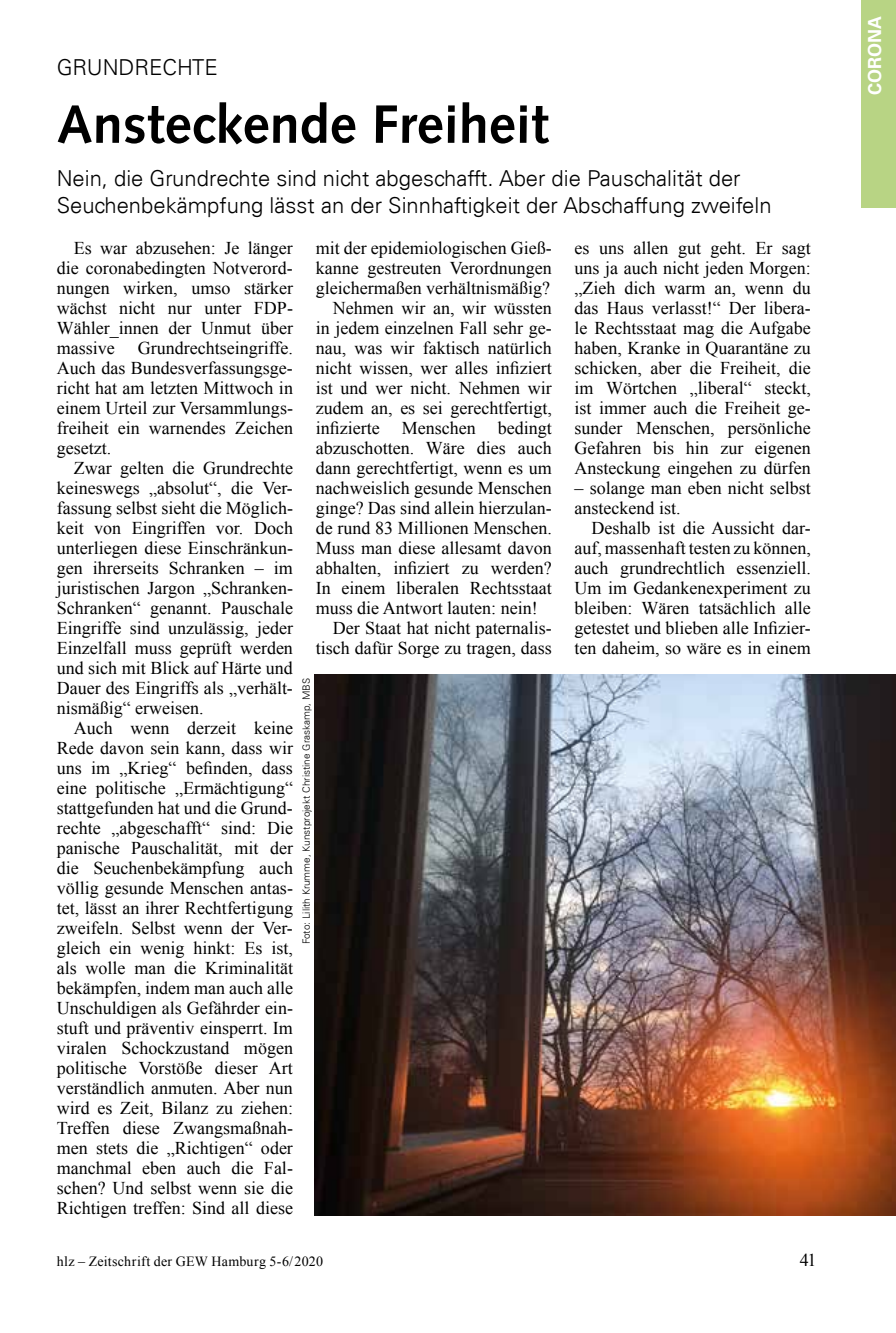
<style>
.page{position:relative;width:896px;height:1333px;background:#fff}
.page>*{position:absolute;margin:0;border:0;box-sizing:border-box;transform-origin:0 0}
.t1{font:700 54px "Syntax";color:#000}
.t2{font:300 22px/26.4px "Univers 45";color:#000}
.t3{font:18px/20px "Times New Roman";color:#000;text-align:justify}
.t4{font:700 18px "Univers LT";color:#fff}
.t5{font:14px "Times New Roman";letter-spacing:.015em;color:#000}
.t6{font:300 10px "Univers 45";color:#000}
</style>
<div class="page">
<div style="left:862px;top:0;width:34px;height:207px;background:#b8d484"></div>
<img style="left:315px;top:674px;width:581px;height:541px">
<p class="t2" style="left:57px;top:54px;width:163px">GRUNDRECHTE</p>
<h1 class="t1" style="left:57px;top:93px;width:493px">Ansteckende Freiheit</h1>
<p class="t2" style="left:57px;top:165px;width:716px">Nein, die Grundrechte sind nicht abgeschafft. Aber die Pauschalität der<br>Seuchenbekämpfung lässt an der Sinnhaftigkeit der Abschaffung zweifeln</p>
<p class="t3" style="left:57px;top:238px;width:238px;text-indent:17px">Es war abzusehen: Je länger die coronabedingten Notverord&shy;nungen wirken, umso stärker wächst nicht nur unter FDP-Wähler_innen der Unmut über massive</p>
<p class="t3" style="left:574px;top:237px;width:238px">es uns allen gut geht. Er sagt uns ja auch nicht jeden Morgen: „Zieh dich warm an, wenn du das Haus verlasst!“ Der libera&shy;le Rechtsstaat mag die Aufgabe haben, Kranke in Quarantäne zu schicken, aber die Freiheit, die im Wörtchen „liberal“ steckt, ist immer auch die Freiheit ge&shy;sunder Menschen, persönliche Gefahren bis hin zur eigenen Ansteckung eingehen zu dürfen</p>
<p class="t3" style="left:574px;top:477px;width:238px">– solange man eben nicht selbst ansteckend ist.</p>
<p class="t3" style="left:574px;top:517px;width:238px;text-indent:17px">Deshalb ist die Aussicht dar&shy;auf, massenhaft testen zu können, auch grundrechtlich essenziell.<br>Um im Gedankenexperiment zu bleiben: Wären tatsächlich alle getestet und blieben alle Infizier&shy;ten daheim, so wäre es in einem</p>
<p class="t3" style="left:316px;top:237px;width:238px">mit der epidemiologischen Gieß-</p>
<p class="t3" style="left:316px;top:257px;width:238px">kanne gestreuten Verordnungen</p>
<p class="t3" style="left:316px;top:277px;width:236px">gleichermaßen verhältnismäßig?</p>
<p class="t3" style="left:333px;top:297px;width:221px">Nehmen wir an, wir wüssten</p>
<p class="t3" style="left:316px;top:317px;width:238px">in jedem einzelnen Fall sehr ge-</p>
<p class="t3" style="left:316px;top:337px;width:238px">nau, was wir faktisch natürlich</p>
<p class="t3" style="left:316px;top:357px;width:238px">nicht wissen, wer alles infiziert</p>
<p class="t3" style="left:316px;top:377px;width:238px">ist und wer nicht. Nehmen wir</p>
<p class="t3" style="left:316px;top:397px;width:238px">zudem an, es sei gerechtfertigt,</p>
<p class="t3" style="left:316px;top:417px;width:238px">infizierte Menschen bedingt</p>
<p class="t3" style="left:316px;top:437px;width:238px">abzuschotten. Wäre dies auch</p>
<p class="t3" style="left:316px;top:457px;width:238px">dann gerechtfertigt, wenn es um</p>
<p class="t3" style="left:316px;top:477px;width:238px">nachweislich gesunde Menschen</p>
<p class="t3" style="left:316px;top:497px;width:238px">ginge? Das sind allein hierzulan-</p>
<p class="t3" style="left:316px;top:517px;width:238px">de rund 83 Millionen Menschen.</p>
<p class="t3" style="left:316px;top:537px;width:238px">Muss man diese allesamt davon</p>
<p class="t3" style="left:316px;top:557px;width:238px">abhalten, infiziert zu werden?</p>
<p class="t3" style="left:316px;top:577px;width:238px">In einem liberalen Rechtsstaat</p>
<p class="t3" style="left:316px;top:597px;width:223px">muss die Antwort lauten: nein!</p>
<p class="t3" style="left:333px;top:617px;width:221px">Der Staat hat nicht paternalis-</p>
<p class="t3" style="left:316px;top:637px;width:238px">tisch dafür Sorge zu tragen, dass</p>
<p class="t3" style="left:57px;top:338px;width:238px;text-indent:81px">Grundrechtseingriffe.<br>Auch das Bundesverfassungsge&shy;richt hat am letzten Mittwoch in einem Urteil zur Versammlungs&shy;freiheit ein warnendes Zeichen gesetzt.</p>
<p class="t3" style="left:57px;top:458px;width:238px;text-indent:17px">Zwar gelten die Grundrechte keineswegs „absolut“, die Ver&shy;fassung selbst sieht die Möglich&shy;keit von Eingriffen vor. Doch unterliegen diese Einschränkun&shy;gen ihrerseits Schranken – im juristischen Jargon „Schranken-Schranken“ genannt. Pauschale Eingriffe sind unzulässig, jeder Einzelfall muss geprüft werden und sich mit Blick auf Härte und Dauer des Eingriffs als „verhält&shy;nismäßig“ erweisen.</p>
<p class="t3" style="left:57px;top:718px;width:238px;text-indent:17px">Auch wenn derzeit keine Rede davon sein kann, dass wir uns im „Krieg“ befinden, dass eine politische „Ermächtigung“ stattgefunden hat und die Grund&shy;rechte „abgeschafft“ sind: Die panische Pauschalität, mit der die Seuchenbekämpfung auch völlig gesunde Menschen antas&shy;tet, lässt an ihrer Rechtfertigung zweifeln. Selbst wenn der Ver&shy;gleich ein wenig hinkt: Es ist, als wolle man die Kriminalität bekämpfen, indem man auch alle Unschuldigen als Gefährder ein&shy;stuft und präventiv einsperrt. Im viralen Schockzustand mögen politische Vorstöße dieser Art verständlich anmuten. Aber nun wird es Zeit, Bilanz zu ziehen:<br>Treffen diese Zwangsmaßnah&shy;men stets die „Richtigen“ oder manchmal eben auch die Fal&shy;schen? Und selbst wenn sie die Richtigen treffen: Sind all diese</p>
<p class="t6" style="left:300px;top:944px;width:268px;rotate:-90deg">Foto: Lilith Krumme, Kunstprojekt Christine Graskamp, MBS</p>
<p class="t5" style="left:57px;top:1251px;width:268px">hlz – Zeitschrift der GEW Hamburg 5-6/2020</p>
<p class="t3" style="left:799px;top:1249px;width:18px">41</p>
<p class="t4" style="left:864px;top:95px;width:80px;rotate:-90deg">CORONA</p>
</div>
